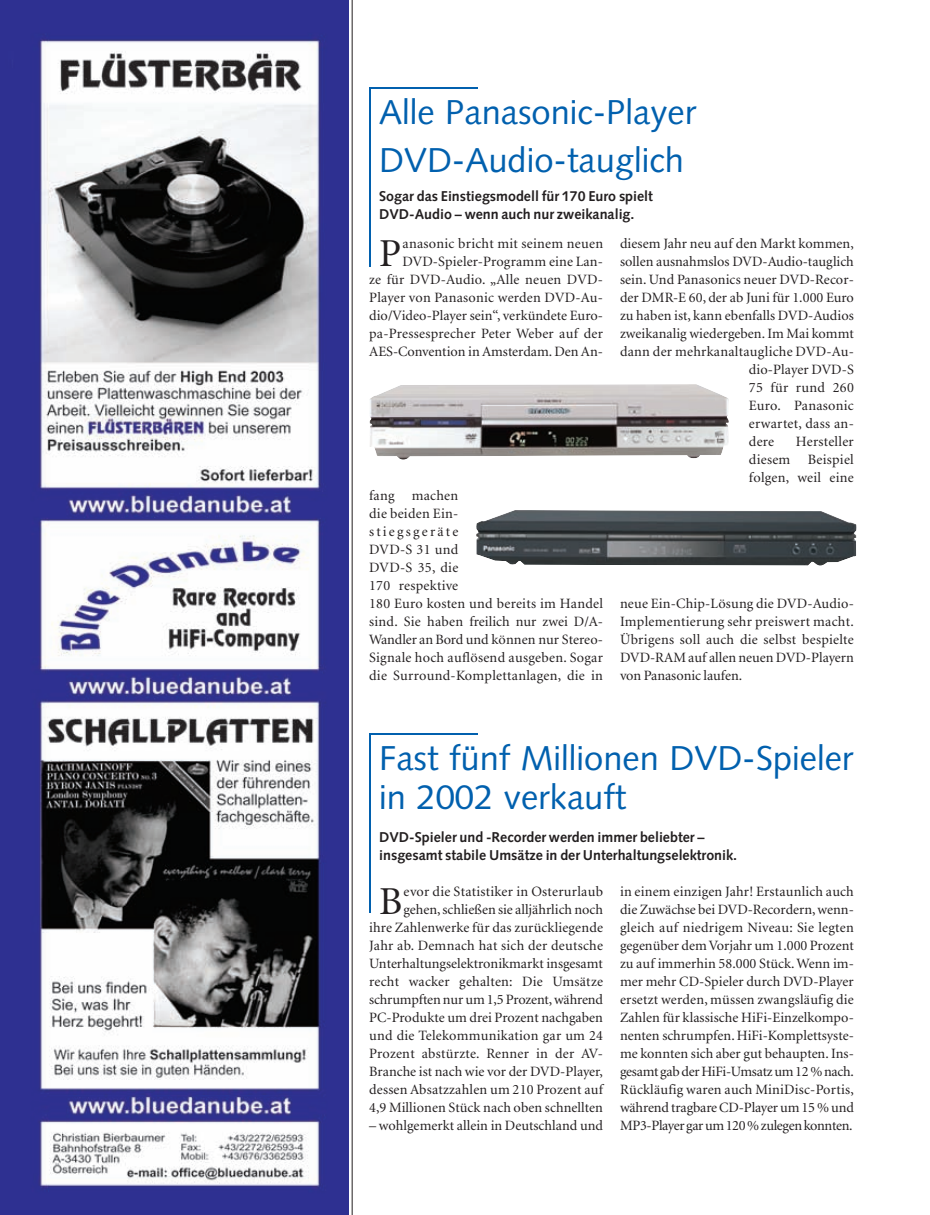
<style>
.page{position:relative;width:930px;height:1215px;background:#fff}
.page>*{position:absolute;margin:0;border:0;box-sizing:border-box;transform-origin:0 0}
.t1{font:39.6px "Minion";color:#231f20}
.t2{font:34.5px/47.5px "Syntax";color:#0160ae}
.t3{font:14.25px/18px "Minion";letter-spacing:.005em;color:#231f20;text-align:justify}
.t4{font:700 14.25px/18px "Syntax";color:#231f20}
</style>
<div class="page">
<img style="left:0;top:0;width:348px;height:1214px">
<hr style="left:352px;top:0;width:1px;height:1215px;background:#231f20">
<hr style="left:369px;top:87px;width:109px;height:2px;background:#0160ae">
<hr style="left:369px;top:87px;width:2px;height:180px;background:#0160ae">
<img style="left:369px;top:384px;width:360px;height:76px">
<img style="left:476px;top:510px;width:381px;height:56px">
<hr style="left:369px;top:733px;width:109px;height:2px;background:#0160ae">
<hr style="left:369px;top:733px;width:2px;height:180px;background:#0160ae">
<h2 class="t2" style="left:379px;top:92px;width:319px">Alle Panasonic-Player<br>DVD-Audio-tauglich</h2>
<p class="t4" style="left:379px;top:188px;width:275px">Sogar das Einstiegsmodell für 170 Euro spielt<br>DVD-Audio – wenn auch nur zweikanalig.</p>
<p class="t3" style="left:369px;top:236px;width:235px;text-align:right">anasonic bricht mit seinem neuen DVD-Spieler-Programm eine Lan-<br>ze für DVD-Audio. „Alle neuen DVD-Player von Panasonic werden DVD-Au&shy;dio/Video-Player sein“, verkündete Euro&shy;pa-Pressesprecher Peter Weber auf der AES-Convention in Amsterdam. Den An-</p>
<h1 class="t1" style="left:379px;top:238px;width:24px">P</h1>
<p class="t3" style="left:369px;top:488px;width:235px;text-align:left">fang machen<br>die beiden Ein-<br>stiegsgeräte<br>DVD-S 31 und<br>DVD-S 35, die<br>170 respektive<br>180 Euro kosten und bereits im Handel sind. Sie haben freilich nur zwei D/A-<br>Wandler an Bord und können nur Stereo-<br>Signale hoch auflösend ausgeben. Sogar die Surround-Komplettanlagen, die in</p>
<p class="t3" style="left:620px;top:236px;width:235px">diesem Jahr neu auf den Markt kommen,</p>
<p class="t3" style="left:620px;top:254px;width:235px">sollen ausnahmslos DVD-Audio-tauglich</p>
<p class="t3" style="left:620px;top:272px;width:235px">sein. Und Panasonics neuer DVD-Recor-</p>
<p class="t3" style="left:620px;top:290px;width:235px">der DMR-E 60, der ab Juni für 1.000 Euro</p>
<p class="t3" style="left:620px;top:308px;width:235px">zu haben ist, kann ebenfalls DVD-Audios</p>
<p class="t3" style="left:620px;top:326px;width:235px">zweikanalig wiedergeben. Im Mai kommt</p>
<p class="t3" style="left:620px;top:344px;width:235px">dann der mehrkanaltaugliche DVD-Au-</p>
<p class="t3" style="left:749px;top:362px;width:106px">dio-Player DVD-S</p>
<p class="t3" style="left:749px;top:380px;width:106px">75 für rund 260</p>
<p class="t3" style="left:749px;top:398px;width:106px">Euro. Panasonic</p>
<p class="t3" style="left:749px;top:416px;width:106px">erwartet, dass an-</p>
<p class="t3" style="left:749px;top:434px;width:27px">dere</p>
<p class="t3" style="left:749px;top:434px;width:106px;text-indent:47px">Hersteller diesem Beispiel folgen, weil eine</p>
<p class="t3" style="left:620px;top:596px;width:235px">neue Ein-Chip-Lösung die DVD-Audio-Implementierung sehr preiswert macht.<br>Übrigens soll auch die selbst bespielte DVD-RAM auf allen neuen DVD-Playern von Panasonic laufen.</p>
<h2 class="t2" style="left:379px;top:742px;width:476px;line-height:39px">Fast fünf Millionen DVD-Spieler in 2002 verkauft</h2>
<p class="t4" style="left:379px;top:830px;width:360px">DVD-Spieler und -Recorder werden immer beliebter – insgesamt stabile Umsätze in der Unterhaltungselektronik.</p>
<p class="t3" style="left:369px;top:884px;width:235px;text-align:right">evor die Statistiker in Osterurlaub gehen, schließen sie alljährlich noch<br>ihre Zahlenwerke für das zurückliegende Jahr ab. Demnach hat sich der deutsche Unterhaltungselektronikmarkt insgesamt recht wacker gehalten: Die Umsätze schrumpften nur um 1,5 Prozent, während PC-Produkte um drei Prozent nachgaben und die Telekommunikation gar um 24<br>Prozent abstürzte. Renner in der AV-Branche ist nach wie vor der DVD-Player, dessen Absatzzahlen um 210 Prozent auf 4,9 Millionen Stück nach oben schnellten</p>
<p class="t3" style="left:369px;top:1118px;width:235px">– wohlgemerkt allein in Deutschland und</p>
<h1 class="t1" style="left:379px;top:886px;width:25px">B</h1>
<p class="t3" style="left:620px;top:884px;width:235px">in einem einzigen Jahr! Erstaunlich auch die Zuwächse bei DVD-Recordern, wenn&shy;gleich auf niedrigem Niveau: Sie legten gegenüber dem Vorjahr um 1.000 Prozent zu auf immerhin 58.000 Stück. Wenn im&shy;mer mehr CD-Spieler durch DVD-Player ersetzt werden, müssen zwangsläufig die Zahlen für klassische HiFi-Einzelkompo&shy;nenten schrumpfen. HiFi-Komplettsyste&shy;me konnten sich aber gut behaupten. Ins&shy;gesamt gab der HiFi-Umsatz um 12 % nach.<br>Rückläufig waren auch MiniDisc-Portis, während tragbare CD-Player um 15 % und MP3-Player gar um 120 % zulegen konnten.</p>
</div>
